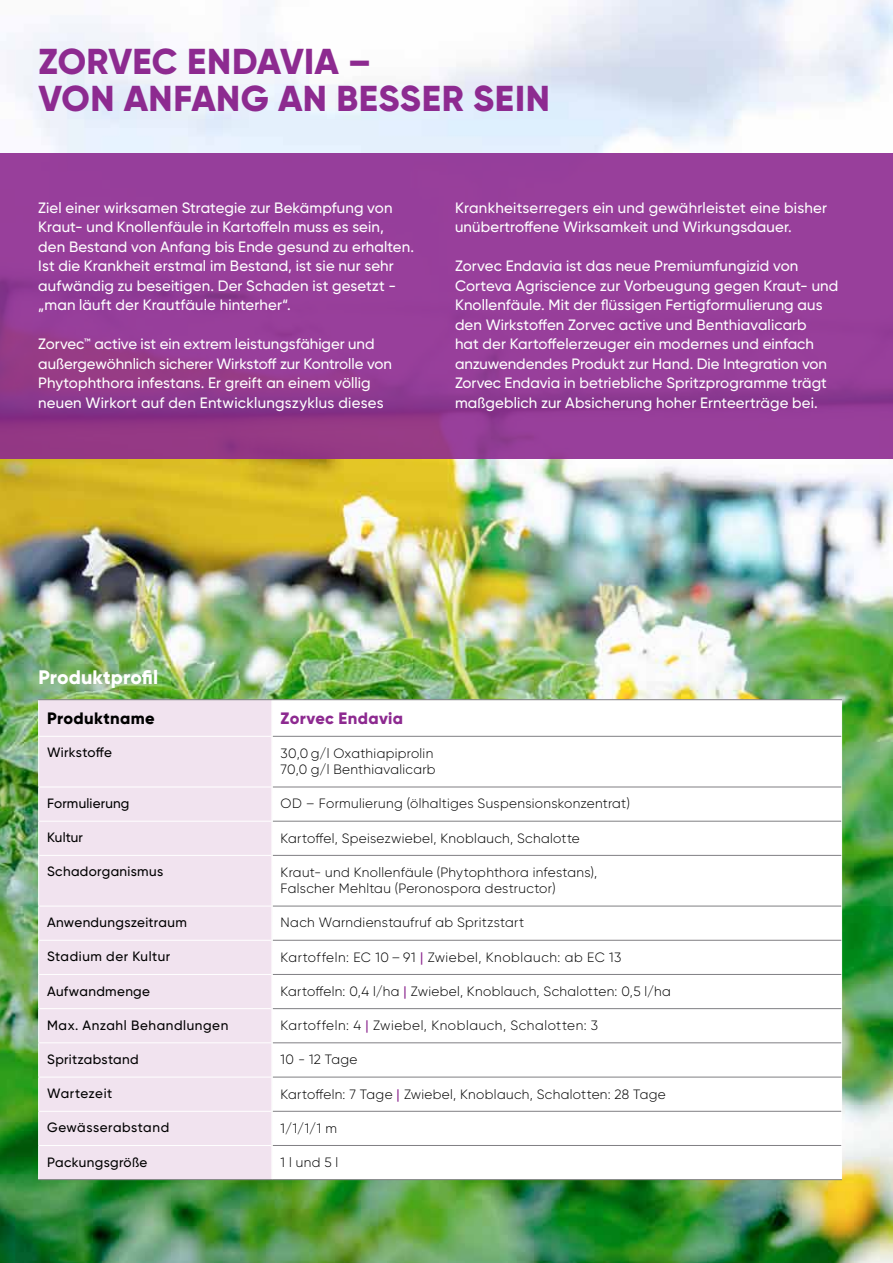
<style>
.page{position:relative;width:893px;height:1263px;background:#fff}
.page>*{position:absolute;margin:0;border:0;box-sizing:border-box;transform-origin:0 0}
.t1{font:800 36px/37.5px "Gilroy";letter-spacing:.01em;color:#8d2a90}
.t2{font:800 19.5px "Gilroy";color:#fff}
.t3{font:800 16.5px "Gilroy";color:#8d2a90}
.t4{font:800 16.5px "Gilroy";letter-spacing:.02em;color:#000}
.t5{font:500 15px/19.5px "Gilroy";letter-spacing:.005em;color:#fff}
.t6{font:300 13.5px/16.5px "Gilroy";letter-spacing:.025em;color:#000}
.t7{font:500 13.5px "Gilroy";letter-spacing:.025em;color:#000}
.t8{font:500 13.5px "Gilroy";letter-spacing:.045em;color:#000}
.s1{font-weight:500;color:#8d2a90}
</style>
<div class="page">
<img style="left:0;top:0;width:893px;height:1263px">
<div style="left:39px;top:700px;width:232px;height:479px;background:#f1e3ef"></div>
<svg style="left:273px;top:700px;width:568px;height:479px"></svg>
<hr style="left:38px;top:736px;width:233px;height:1px;background:#fff">
<hr style="left:38px;top:787px;width:233px;height:1px;background:#fff">
<hr style="left:38px;top:821px;width:233px;height:1px;background:#fff">
<hr style="left:38px;top:855px;width:233px;height:1px;background:#fff">
<hr style="left:38px;top:906px;width:233px;height:1px;background:#fff">
<hr style="left:38px;top:940px;width:233px;height:1px;background:#fff">
<hr style="left:38px;top:974px;width:233px;height:1px;background:#fff">
<hr style="left:38px;top:1008px;width:233px;height:1px;background:#fff">
<hr style="left:38px;top:1042px;width:233px;height:1px;background:#fff">
<hr style="left:38px;top:1111px;width:233px;height:1px;background:#fff">
<hr style="left:38px;top:1077px;width:233px;height:1px;background:#fff">
<hr style="left:38px;top:1145px;width:233px;height:1px;background:#fff">
<hr style="left:38px;top:700px;width:1px;height:36px;background:#fff">
<hr style="left:841px;top:700px;width:1px;height:36px;background:#fff">
<hr style="left:38px;top:737px;width:1px;height:50px;background:#fff">
<hr style="left:841px;top:736px;width:1px;height:51px;background:#fff">
<hr style="left:38px;top:787px;width:1px;height:34px;background:#fff">
<hr style="left:841px;top:787px;width:1px;height:34px;background:#fff">
<hr style="left:38px;top:821px;width:1px;height:34px;background:#fff">
<hr style="left:841px;top:821px;width:1px;height:34px;background:#fff">
<hr style="left:38px;top:856px;width:1px;height:50px;background:#fff">
<hr style="left:841px;top:855px;width:1px;height:51px;background:#fff">
<hr style="left:38px;top:906px;width:1px;height:34px;background:#fff">
<hr style="left:841px;top:906px;width:1px;height:34px;background:#fff">
<hr style="left:38px;top:941px;width:1px;height:33px;background:#fff">
<hr style="left:841px;top:940px;width:1px;height:34px;background:#fff">
<hr style="left:38px;top:975px;width:1px;height:33px;background:#fff">
<hr style="left:841px;top:974px;width:1px;height:35px;background:#fff">
<hr style="left:38px;top:1009px;width:1px;height:33px;background:#fff">
<hr style="left:841px;top:1009px;width:1px;height:34px;background:#fff">
<hr style="left:38px;top:1043px;width:1px;height:34px;background:#fff">
<hr style="left:38px;top:1077px;width:1px;height:34px;background:#fff">
<hr style="left:38px;top:1112px;width:1px;height:33px;background:#fff">
<hr style="left:38px;top:1146px;width:1px;height:33px;background:#fff">
<hr style="left:841px;top:1043px;width:1px;height:34px;background:#fff">
<hr style="left:841px;top:1077px;width:1px;height:34px;background:#fff">
<hr style="left:841px;top:1111px;width:1px;height:34px;background:#fff">
<hr style="left:841px;top:1145px;width:1px;height:34px;background:#fff">
<hr style="left:271px;top:700px;width:2px;height:36px;background:#fff">
<hr style="left:271px;top:736px;width:2px;height:51px;background:#fff">
<hr style="left:271px;top:787px;width:2px;height:34px;background:#fff">
<hr style="left:271px;top:821px;width:2px;height:34px;background:#fff">
<hr style="left:271px;top:855px;width:2px;height:51px;background:#fff">
<hr style="left:271px;top:906px;width:2px;height:34px;background:#fff">
<hr style="left:271px;top:940px;width:2px;height:34px;background:#fff">
<hr style="left:271px;top:974px;width:2px;height:35px;background:#fff">
<hr style="left:271px;top:1009px;width:2px;height:34px;background:#fff">
<hr style="left:271px;top:1043px;width:2px;height:34px;background:#fff">
<hr style="left:271px;top:1077px;width:2px;height:34px;background:#fff">
<hr style="left:271px;top:1111px;width:2px;height:34px;background:#fff">
<hr style="left:271px;top:1145px;width:2px;height:34px;background:#fff">
<hr style="left:273px;top:736px;width:568px;height:1px;background:#807f83">
<hr style="left:273px;top:787px;width:568px;height:1px;background:#807f83">
<hr style="left:273px;top:821px;width:568px;height:1px;background:#807f83">
<hr style="left:273px;top:855px;width:568px;height:1px;background:#807f83">
<hr style="left:273px;top:906px;width:568px;height:1px;background:#807f83">
<hr style="left:273px;top:940px;width:568px;height:1px;background:#807f83">
<hr style="left:273px;top:974px;width:568px;height:1px;background:#807f83">
<hr style="left:273px;top:1008px;width:568px;height:1px;background:#807f83">
<hr style="left:273px;top:1042px;width:568px;height:1px;background:#807f83">
<hr style="left:273px;top:1077px;width:568px;height:1px;background:#807f83">
<hr style="left:273px;top:1111px;width:568px;height:1px;background:#807f83">
<hr style="left:273px;top:1145px;width:568px;height:1px;background:#807f83">
<hr style="left:38px;top:1179px;width:234px;height:1px;background:#807f83">
<hr style="left:272px;top:1179px;width:570px;height:1px;background:#807f83">
<hr style="left:38px;top:699px;width:234px;height:1px;background:#807f83">
<hr style="left:272px;top:699px;width:570px;height:1px;background:#807f83">
<svg style="left:0;top:153px;width:893px;height:306px;background:#953d96"></svg>
<h1 class="t1" style="left:38px;top:42px;width:513px">ZORVEC ENDAVIA –<br>VON ANFANG AN BESSER SEIN</h1>
<p class="t5" style="left:38px;top:197px;width:377px">Ziel einer wirksamen Strategie zur Bekämpfung von Kraut- und Knollenfäule in Kartoffeln muss es sein, den Bestand von Anfang bis Ende gesund zu erhalten.<br>Ist die Krankheit erstmal im Bestand, ist sie nur sehr aufwändig zu beseitigen. Der Schaden ist gesetzt - „man läuft der Krautfäule hinterher“.</p>
<p class="t5" style="left:38px;top:334px;width:355px">Zorvec™ active ist ein extrem leistungsfähiger und außergewöhnlich sicherer Wirkstoff zur Kontrolle von Phytophthora infestans. Er greift an einem völlig neuen Wirkort auf den Entwicklungszyklus dieses</p>
<p class="t5" style="left:455px;top:197px;width:374px">Krankheitserregers ein und gewährleistet eine bisher unübertroffene Wirksamkeit und Wirkungsdauer.</p>
<p class="t5" style="left:455px;top:256px;width:385px">Zorvec Endavia ist das neue Premiumfungizid von Corteva Agriscience zur Vorbeugung gegen Kraut- und Knollenfäule. Mit der flüssigen Fertigformulierung aus den Wirkstoffen Zorvec active und Benthiavalicarb<br>hat der Kartoffelerzeuger ein modernes und einfach anzuwendendes Produkt zur Hand. Die Integration von Zorvec Endavia in betriebliche Spritzprogramme trägt maßgeblich zur Absicherung hoher Ernteerträge bei.</p>
<h2 class="t2" style="left:39px;top:665px;width:121px">PRODUKTPROFIL</h2>
<p class="t4" style="left:47px;top:707px;width:109px">PRODUKTNAME</p>
<p class="t3" style="left:281px;top:707px;width:124px">ZORVEC ENDAVIA</p>
<p class="t7" style="left:47px;top:744px;width:66px">Wirkstoffe</p>
<p class="t6" style="left:281px;top:745px;width:157px">30,0 g/l Oxathiapiprolin<br>70,0 g/l Benthiavalicarb</p>
<p class="t7" style="left:47px;top:795px;width:84px">Formulierung</p>
<p class="t6" style="left:281px;top:795px;width:351px">OD – Formulierung (ölhaltiges Suspensionskonzentrat)</p>
<p class="t7" style="left:47px;top:829px;width:37px">Kultur</p>
<p class="t6" style="left:281px;top:829px;width:301px">Kartoffel, Speisezwiebel, Knoblauch, Schalotte</p>
<p class="t7" style="left:47px;top:863px;width:118px">Schadorganismus</p>
<p class="t6" style="left:281px;top:864px;width:318px">Kraut- und Knollenfäule (Phytophthora infestans),<br>Falscher Mehltau (Peronospora destructor)</p>
<p class="t7" style="left:47px;top:914px;width:141px">Anwendungszeitraum</p>
<p class="t6" style="left:281px;top:914px;width:245px">Nach Warndienstaufruf ab Spritzstart</p>
<p class="t7" style="left:47px;top:948px;width:125px">Stadium der Kultur</p>
<p class="t6" style="left:281px;top:948px;width:342px">Kartoffeln: EC 10 – 91 <span class="s1">|</span> Zwiebel, Knoblauch: ab EC 13</p>
<p class="t7" style="left:47px;top:983px;width:104px">Aufwandmenge</p>
<p class="t6" style="left:281px;top:983px;width:392px">Kartoffeln: 0,4 l/ha <span class="s1">|</span> Zwiebel, Knoblauch, Schalotten: 0,5 l/ha</p>
<p class="t8" style="left:47px;top:1017px;width:183px">Max. Anzahl Behandlungen</p>
<p class="t6" style="left:281px;top:1017px;width:319px">Kartoffeln: 4 <span class="s1">|</span> Zwiebel, Knoblauch, Schalotten: 3</p>
<p class="t7" style="left:47px;top:1051px;width:93px">Spritzabstand</p>
<p class="t6" style="left:281px;top:1051px;width:78px">10 - 12 Tage</p>
<p class="t7" style="left:47px;top:1085px;width:67px">Wartezeit</p>
<p class="t6" style="left:281px;top:1085px;width:387px">Kartoffeln: 7 Tage <span class="s1">|</span> Zwiebel, Knoblauch, Schalotten: 28 Tage</p>
<p class="t7" style="left:47px;top:1119px;width:124px">Gewässerabstand</p>
<p class="t6" style="left:281px;top:1119px;width:58px">1/1/1/1 m</p>
<p class="t7" style="left:47px;top:1154px;width:102px">Packungsgröße</p>
<p class="t6" style="left:281px;top:1154px;width:59px">1 l und 5 l</p>
</div>
